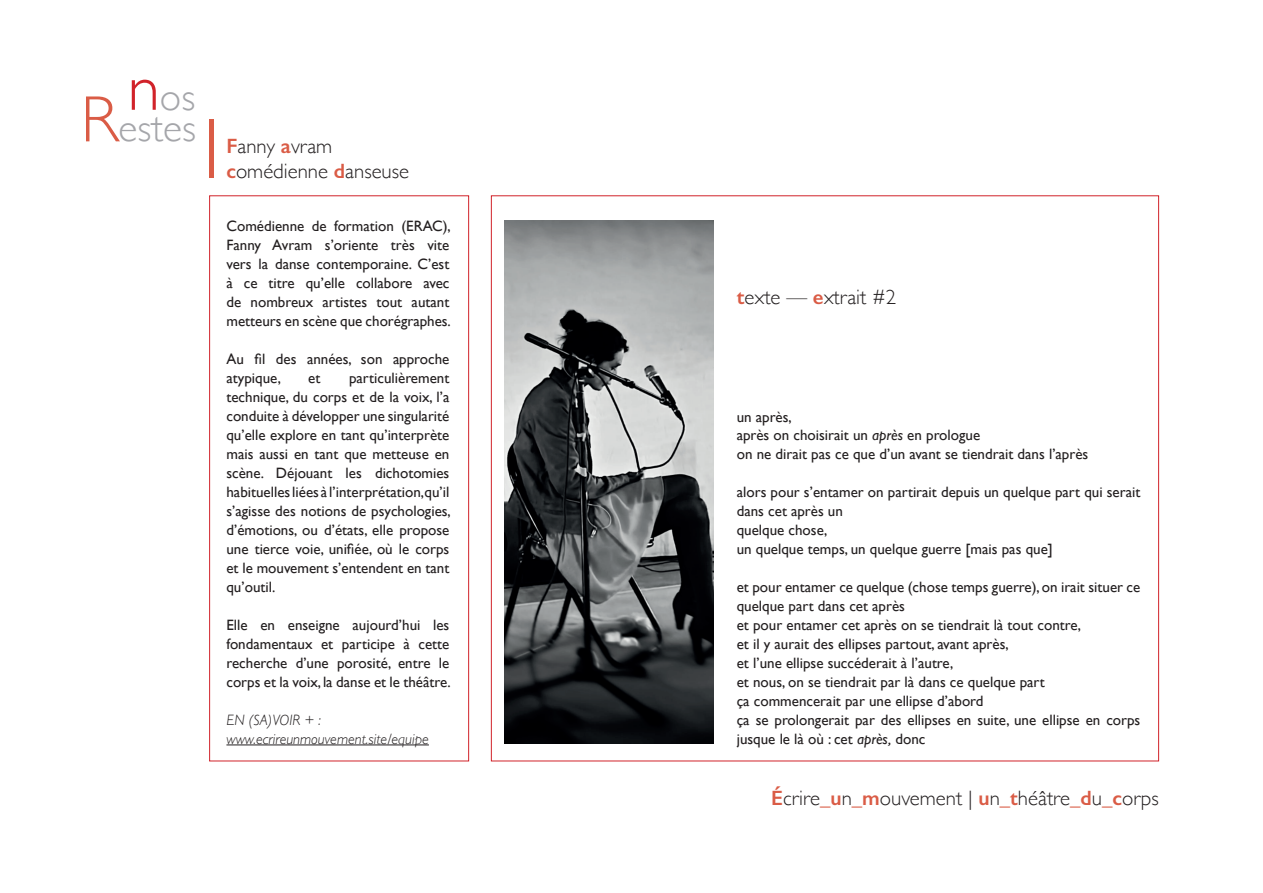
<style>
.page{position:relative;width:1263px;height:893px;background:#fff}
.page>*{position:absolute;margin:0;border:0;box-sizing:border-box;transform-origin:0 0}
.t1{font:300 39.45px/31.7px "Gill Sans";color:#a5a6aa;text-align:center}
.t2{font:300 20.85px/24.9px "Gill Sans";color:#231f20}
.t3{font:15px/19px "Gill Sans";color:#231f20}
.t4{font:italic 300 15px/19px "Gill Sans";color:#231f20}
.s1{font-size:65.7px;color:#d1232a}
.s2{font-size:65.7px;color:#da5c46}
.s3{font-size:86.1px;color:#da5c46}
.s4{font-weight:600;color:#da5c46}
.s5{font-style:italic}
</style>
<div class="page">
<div style="left:209px;top:196px;width:260px;height:565px;border:1px solid #d1232a"></div>
<hr style="left:226px;top:744px;width:203px;height:1px;background:#231f20">
<img style="left:505px;top:221px;width:208px;height:523px">
<h1 class="t1" style="left:81px;top:79px;width:140px"><span class="s1">n</span>os<br><span class="s2">R</span>estes <span class="s3">l</span></h1>
<h2 class="t2" style="left:226px;top:133px;width:184px"><span class="s4">F</span>anny <span class="s4">a</span>vram <span class="s4">c</span>omédienne <span class="s4">d</span>anseuse</h2>
<p class="t3" style="left:226px;top:216px;width:226px;text-align:justify">Comédienne de formation (ERAC), Fanny Avram s’oriente très vite vers la danse contemporaine. C’est à ce titre qu’elle collabore avec de nombreux artistes tout autant metteurs en scène que chorégraphes.</p>
<p class="t3" style="left:226px;top:349px;width:224px">Au fil des années, son approche atypique,</p>
<p class="t3" style="left:226px;top:368px;width:226px;text-align:justify;text-indent:123px">particulièrement technique, du corps et de la voix, l’a conduite à développer une singularité qu’elle explore en tant qu’interprète mais aussi en tant que metteuse en scène. Déjouant les dichotomies habituelles liées à l’interprétation,qu’il s’agisse des notions de psychologies, d’émotions, ou d’états, elle propose une tierce voie, unifiée, où le corps et le mouvement s’entendent en tant qu’outil.</p>
<p class="t3" style="left:226px;top:615px;width:226px;text-align:justify">Elle en enseigne aujourd’hui les fondamentaux et participe à cette recherche d’une porosité, entre le corps et la voix, la danse et le théâtre.</p>
<p class="t4" style="left:226px;top:710px;width:204px">EN (SA)VOIR + : www.ecrireunmouvement.site/equipe</p>
<p class="t3" style="left:308px;top:368px;width:14px">et</p>
<h2 class="t2" style="left:737px;top:284px;width:161px"><span class="s4">t</span>exte — <span class="s4">e</span>xtrait #2</h2>
<p class="t3" style="left:737px;top:407px;width:353px">un après,<br>après on choisirait un <span class="s5">après</span> en prologue<br>on ne dirait pas ce que d’un avant se tiendrait dans l’après</p>
<p class="t3" style="left:737px;top:483px;width:405px">alors pour s’entamer on partirait depuis un quelque part qui serait dans cet après un<br>quelque chose,<br>un quelque temps, un quelque guerre [mais pas que]</p>
<p class="t3" style="left:737px;top:577px;width:405px">et pour entamer ce quelque (chose temps guerre), on irait situer ce quelque part dans cet après<br>et pour entamer cet après on se tiendrait là tout contre,<br>et il y aurait des ellipses partout, avant après,<br>et l’une ellipse succéderait à l’autre,<br>et nous, on se tiendrait par là dans ce quelque part<br>ça commencerait par une ellipse d’abord<br>ça se prolongerait par des ellipses en suite, une ellipse en corps jusque le là où : cet <span class="s5">après,</span> donc</p>
<h2 class="t2" style="left:771px;top:785px;width:389px"><span class="s4">É</span>crire<span class="s4">_u</span>n<span class="s4">_m</span>ouvement | <span class="s4">u</span>n<span class="s4">_t</span>héâtre<span class="s4">_d</span>u<span class="s4">_c</span>orps</h2>
</div>
